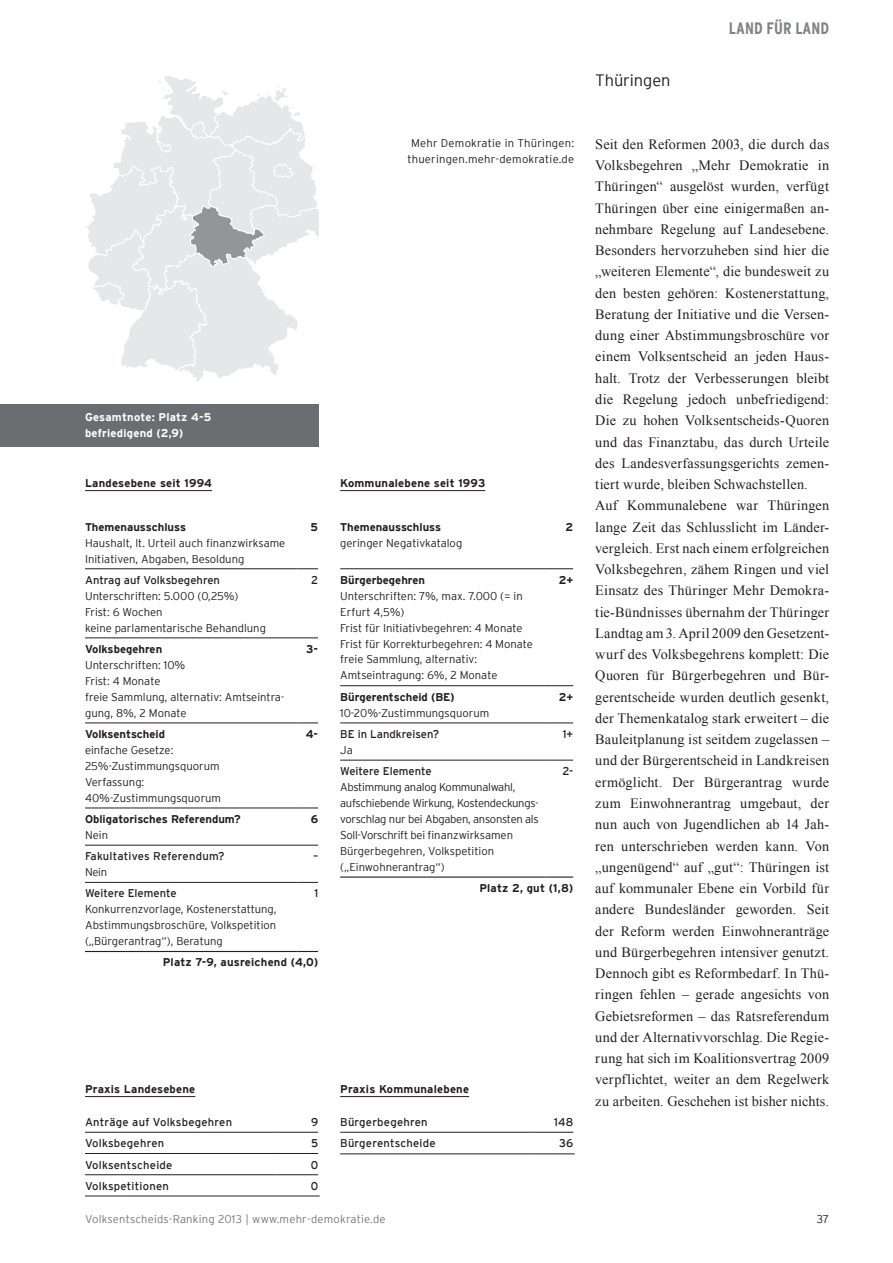
<style>
.page{position:relative;width:893px;height:1263px;background:#fff}
.page>*{position:absolute;margin:0;border:0;box-sizing:border-box;transform-origin:0 0}
.t1{font:700 condensed 16.5px "Interstate";color:#808285}
.t2{font:300 16.5px "Interstate";color:#231f20}
.t3{font:14.25px/21.3px "Times New Roman";letter-spacing:.01em;color:#231f20}
.t4{font:300 11.25px/15.9px "Interstate";color:#231f20}
.t5{font:11.25px "Interstate";letter-spacing:.01em;color:#231f20}
.t6{font:300 11.25px/15.9px "Interstate";letter-spacing:-.025em;color:#231f20}
.t7{font:700 11.25px "Interstate";color:#231f20}
.t8{font:700 11.25px "Interstate";letter-spacing:.02em;color:#231f20}
.t9{font:300 11.25px "Interstate";letter-spacing:.02em;color:#76787b}
.t10{font:700 11.25px/15.9px "Interstate";letter-spacing:.02em;color:#fff}
</style>
<div class="page">
<div style="left:0;top:404px;width:319px;height:42px;background:#6c6d70"></div>
<hr style="left:85px;top:568px;width:213px;height:1px;background:#231f20">
<svg style="left:298px;top:568px;width:20px;height:1px"></svg>
<hr style="left:85px;top:638px;width:213px;height:1px;background:#231f20">
<svg style="left:298px;top:638px;width:20px;height:1px"></svg>
<hr style="left:85px;top:723px;width:213px;height:1px;background:#231f20">
<svg style="left:298px;top:723px;width:20px;height:1px"></svg>
<hr style="left:85px;top:808px;width:213px;height:1px;background:#231f20">
<svg style="left:298px;top:808px;width:20px;height:1px"></svg>
<hr style="left:85px;top:845px;width:213px;height:1px;background:#231f20">
<svg style="left:298px;top:845px;width:20px;height:1px"></svg>
<hr style="left:85px;top:882px;width:213px;height:1px;background:#231f20">
<svg style="left:298px;top:882px;width:20px;height:1px"></svg>
<hr style="left:85px;top:951px;width:213px;height:1px;background:#231f20">
<svg style="left:298px;top:951px;width:20px;height:1px"></svg>
<hr style="left:85px;top:490px;width:127px;height:1px;background:#231f20">
<hr style="left:340px;top:568px;width:204px;height:1px;background:#231f20">
<svg style="left:544px;top:568px;width:29px;height:1px"></svg>
<hr style="left:340px;top:685px;width:204px;height:1px;background:#231f20">
<svg style="left:544px;top:685px;width:29px;height:1px"></svg>
<hr style="left:340px;top:723px;width:204px;height:1px;background:#231f20">
<svg style="left:544px;top:723px;width:29px;height:1px"></svg>
<hr style="left:340px;top:760px;width:204px;height:1px;background:#231f20">
<svg style="left:544px;top:760px;width:29px;height:1px"></svg>
<hr style="left:340px;top:876px;width:204px;height:2px;background:#231f20">
<hr style="left:544px;top:876px;width:29px;height:2px;background:#231f20">
<hr style="left:340px;top:490px;width:145px;height:1px;background:#231f20">
<hr style="left:340px;top:1132px;width:191px;height:1px;background:#231f20">
<hr style="left:340px;top:1153px;width:191px;height:1px;background:#231f20">
<hr style="left:531px;top:1132px;width:42px;height:1px;background:#231f20">
<hr style="left:531px;top:1153px;width:44px;height:1px;background:#231f20">
<hr style="left:340px;top:1096px;width:129px;height:1px;background:#231f20">
<hr style="left:85px;top:1132px;width:191px;height:1px;background:#231f20">
<hr style="left:85px;top:1153px;width:191px;height:1px;background:#231f20">
<hr style="left:85px;top:1174px;width:191px;height:1px;background:#231f20">
<hr style="left:85px;top:1196px;width:191px;height:1px;background:#231f20">
<hr style="left:276px;top:1132px;width:42px;height:1px;background:#231f20">
<hr style="left:276px;top:1153px;width:42px;height:1px;background:#231f20">
<hr style="left:276px;top:1174px;width:42px;height:1px;background:#231f20">
<hr style="left:276px;top:1196px;width:44px;height:1px;background:#231f20">
<hr style="left:85px;top:1096px;width:110px;height:1px;background:#231f20">
<svg style="left:86px;top:76px;width:233px;height:306px"></svg>
<p class="t10" style="left:85px;top:409px;width:128px">Gesamtnote: Platz 4-5 befriedigend (2,9)</p>
<p class="t8" style="left:85px;top:477px;width:129px">Landesebene seit 1994</p>
<p class="t7" style="left:85px;top:520px;width:103px">Themenausschluss</p>
<p class="t4" style="left:85px;top:534px;width:202px">Haushalt, lt. U rteil auch finanzwirksame<br>I nitiativen, Abgaben, Besoldung</p>
<p class="t5" style="left:85px;top:573px;width:137px">Antrag auf Volksbegehren</p>
<p class="t4" style="left:85px;top:588px;width:182px">U nterschriften: 5.000 (0,25%)<br>Frist: 6 Wochen<br>keine parlamentarische Behandlung</p>
<p class="t7" style="left:85px;top:643px;width:79px">Volksbegehren</p>
<p class="t4" style="left:85px;top:657px;width:201px">U nterschriften: 10%<br>Frist: 4 Monate<br>freie Sammlung, alternativ: Amtseintra&shy;gung, 8%, 2 Monate</p>
<p class="t7" style="left:85px;top:728px;width:82px">Volksentscheid</p>
<p class="t4" style="left:85px;top:742px;width:138px">einfache Gesetze:<br>25%-Zustimmungsquorum<br>Verfassung:<br>40%-Zustimmungsquorum</p>
<p class="t7" style="left:85px;top:813px;width:157px">Obligatorisches Referendum?</p>
<p class="t4" style="left:85px;top:827px;width:25px">Nein</p>
<p class="t5" style="left:85px;top:850px;width:141px">Fakultatives Referendum?</p>
<p class="t4" style="left:85px;top:864px;width:24px">Nein</p>
<p class="t5" style="left:85px;top:887px;width:93px">Weitere Elemente</p>
<p class="t4" style="left:85px;top:901px;width:193px;text-align:justify">Konkurrenzvorlage, Kostenerstattung, Abstimmungsbroschüre, Volkspetition („Bürgerantrag“), Beratung</p>
<p class="t7" style="left:311px;top:520px;width:9px">5</p>
<p class="t5" style="left:311px;top:573px;width:9px">2</p>
<p class="t7" style="left:306px;top:643px;width:14px">3-</p>
<p class="t7" style="left:306px;top:728px;width:14px">4-</p>
<p class="t7" style="left:311px;top:813px;width:9px">6</p>
<p class="t5" style="left:313px;top:850px;width:7px">–</p>
<p class="t5" style="left:314px;top:887px;width:5px">1</p>
<p class="t8" style="left:163px;top:956px;width:157px">Platz 7-9, ausreichend (4,0)</p>
<p class="t8" style="left:85px;top:1083px;width:112px">Praxis Landesebene</p>
<p class="t5" style="left:85px;top:1116px;width:149px">Anträge auf Volksbegehren</p>
<p class="t5" style="left:311px;top:1116px;width:9px">9</p>
<p class="t5" style="left:85px;top:1137px;width:81px">Volksbegehren</p>
<p class="t5" style="left:311px;top:1137px;width:9px">5</p>
<p class="t5" style="left:85px;top:1158px;width:89px">Volksentscheide</p>
<p class="t5" style="left:311px;top:1158px;width:9px">0</p>
<p class="t5" style="left:85px;top:1179px;width:85px">Volkspetitionen</p>
<p class="t5" style="left:311px;top:1179px;width:9px">0</p>
<p class="t4" style="left:407px;top:135px;width:168px;text-align:center">Mehr Demokratie in Thüringen: thueringen.mehr-demokratie.de</p>
<p class="t8" style="left:340px;top:477px;width:147px">Kommunalebene seit 1993</p>
<p class="t7" style="left:340px;top:520px;width:103px">Themenausschluss</p>
<p class="t4" style="left:340px;top:534px;width:124px">geringer Negativkatalog</p>
<p class="t7" style="left:340px;top:573px;width:86px">Bürgerbegehren</p>
<p class="t4" style="left:340px;top:588px;width:194px">U nterschriften: 7%, max. 7.000 (= in<br>Erfurt 4,5%)<br>Frist für I nitiativbegehren: 4 Monate<br>Frist für Korrekturbegehren: 4 Monate freie Sammlung, alternativ:<br>Amtseintragung: 6%, 2 Monate</p>
<p class="t7" style="left:340px;top:690px;width:116px">Bürgerentscheid (BE)</p>
<p class="t4" style="left:340px;top:705px;width:151px">10-20%-Zustimmungsquorum</p>
<p class="t5" style="left:340px;top:728px;width:101px">BE in Landkreisen?</p>
<p class="t4" style="left:340px;top:742px;width:14px">Ja</p>
<p class="t5" style="left:340px;top:765px;width:93px">Weitere Elemente</p>
<p class="t6" style="left:340px;top:779px;width:200px">Abstimmung analog Kommunalwahl, aufschiebende Wirkung, Kostendeckungs&shy;vorschlag nur bei Abgaben, ansonsten als Soll-Vorschrift bei finanzwirksamen Bürgerbegehren, Volkspetition („Einwohnerantrag“)</p>
<p class="t7" style="left:566px;top:520px;width:9px">2</p>
<p class="t7" style="left:559px;top:573px;width:16px">2+</p>
<p class="t7" style="left:559px;top:690px;width:16px">2+</p>
<p class="t5" style="left:563px;top:728px;width:12px">1+</p>
<p class="t5" style="left:562px;top:765px;width:12px">2-</p>
<p class="t8" style="left:479px;top:882px;width:95px">Platz 2, gut (1,8)</p>
<p class="t8" style="left:340px;top:1083px;width:130px">Praxis Kommunalebene</p>
<p class="t5" style="left:340px;top:1116px;width:89px">Bürgerbegehren</p>
<p class="t5" style="left:554px;top:1116px;width:21px">148</p>
<p class="t5" style="left:340px;top:1137px;width:97px">Bürgerentscheide</p>
<p class="t5" style="left:559px;top:1137px;width:16px">36</p>
<p class="t2" style="left:595px;top:71px;width:77px">Thüringen</p>
<p class="t1" style="left:729px;top:19px;width:102px">LAND FÜR LAND</p>
<p class="t3" style="left:595px;top:133px;width:235px">Seit den Reformen 2003, die durch das Volksbegehren „Mehr Demokratie in Thüringen“ ausgelöst wurden, verfügt Thüringen über eine einigermaßen an&shy;nehmbare Regelung auf Landesebene.<br>Besonders hervorzuheben sind hier die „weiteren Elemente“, die bundesweit zu den besten gehören: Kostenerstattung, Beratung der Initiative und die Versen&shy;dung einer Abstimmungsbroschüre vor einem Volksentscheid an jeden Haus&shy;halt. Trotz der Verbesserungen bleibt die Regelung jedoch unbefriedigend:<br>Die zu hohen Volksentscheids-Quoren und das Finanztabu, das durch Urteile des Landesverfassungsgerichts zemen&shy;tiert wurde, bleiben Schwachstellen.<br>Auf Kommunalebene war Thüringen lange Zeit das Schlusslicht im Länder&shy;vergleich. Erst nach einem erfolgreichen Volksbegehren, zähem Ringen und viel Einsatz des Thüringer Mehr Demokra&shy;tie-Bündnisses übernahm der Thüringer Landtag am 3. April 2009 den Gesetzent&shy;wurf des Volksbegehrens komplett: Die Quoren für Bürgerbegehren und Bür&shy;gerentscheide wurden deutlich gesenkt, der Themenkatalog stark erweitert – die Bauleitplanung ist seitdem zugelassen – und der Bürgerentscheid in Landkreisen ermöglicht. Der Bürgerantrag wurde zum Einwohnerantrag umgebaut, der nun auch von Jugendlichen ab 14 Jah&shy;ren unterschrieben werden kann. Von „ungenügend“ auf „gut“: Thüringen ist auf kommunaler Ebene ein Vorbild für andere Bundesländer geworden. Seit der Reform werden Einwohneranträge und Bürgerbegehren intensiver genutzt.<br>Dennoch gibt es Reformbedarf. In Thü&shy;ringen fehlen – gerade angesichts von Gebietsreformen – das Ratsreferendum und der Alternativvorschlag. Die Regie&shy;rung hat sich im Koalitionsvertrag 2009 verpflichtet, weiter an dem Regelwerk zu arbeiten. Geschehen ist bisher nichts.</p>
<p class="t9" style="left:85px;top:1212px;width:302px">Volksentscheids-Ranking 2013 | www.mehr-demokratie.de</p>
<p class="t4" style="left:817px;top:1210px;width:14px">37</p>
</div>
